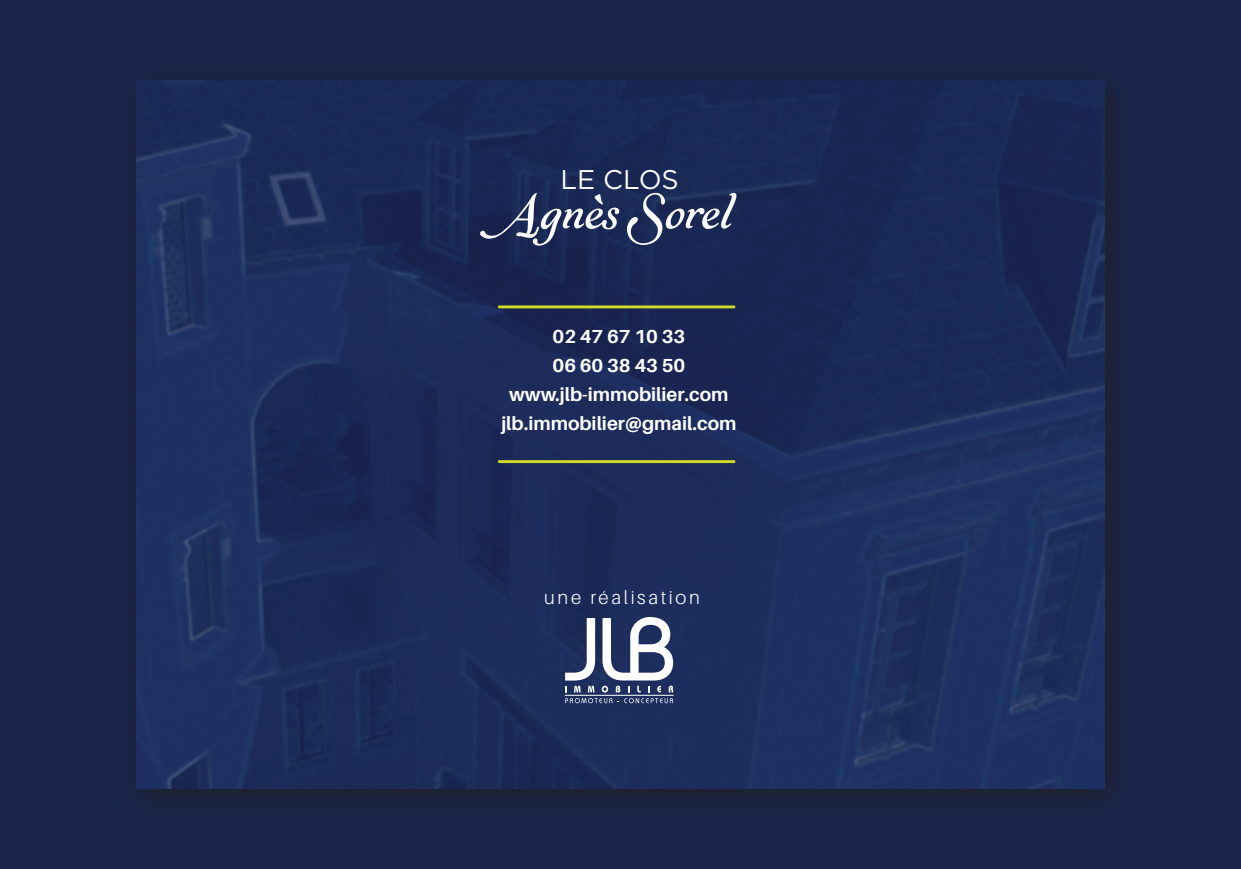
<style>
.page{position:relative;width:1241px;height:869px;background:#fff}
.page>*{position:absolute;margin:0;border:0;box-sizing:border-box;transform-origin:0 0}
.t1{font:26.95px "Gotham";letter-spacing:-.005em;color:#fff}
.t2{font:700 18.9px/29.1px "Aileron";color:#fff;text-align:center}
.t3{font:300 18.9px "Aileron";letter-spacing:.14em;color:#fff}
</style>
<div class="page">
<div style="left:0;top:0;width:1240px;height:868px;background:#1a254a"></div>
<div style="left:117px;top:61px;width:1018px;height:758px;background:#231f20;opacity:.75"></div>
<img style="left:136px;top:80px;width:968px;height:708px">
<svg style="left:478px;top:192px;width:258px;height:54px"></svg>
<svg style="left:565px;top:616px;width:108px;height:87px;background:#697493"></svg>
<hr style="left:565px;top:694px;width:108px;height:1px;background:#fff">
<hr style="left:499px;top:305px;width:235px;height:3px;background:#cfdc27">
<hr style="left:499px;top:460px;width:235px;height:3px;background:#cfdc27">
<h1 class="t1" style="left:560px;top:162px;width:120px">LE CLOS</h1>
<p class="t2" style="left:501px;top:322px;width:236px">02 47 67 10 33<br>06 60 38 43 50 www.jlb-immobilier.com jlb.immobilier@gmail.com</p>
<p class="t3" style="left:544px;top:587px;width:157px">une réalisation</p>
</div>
